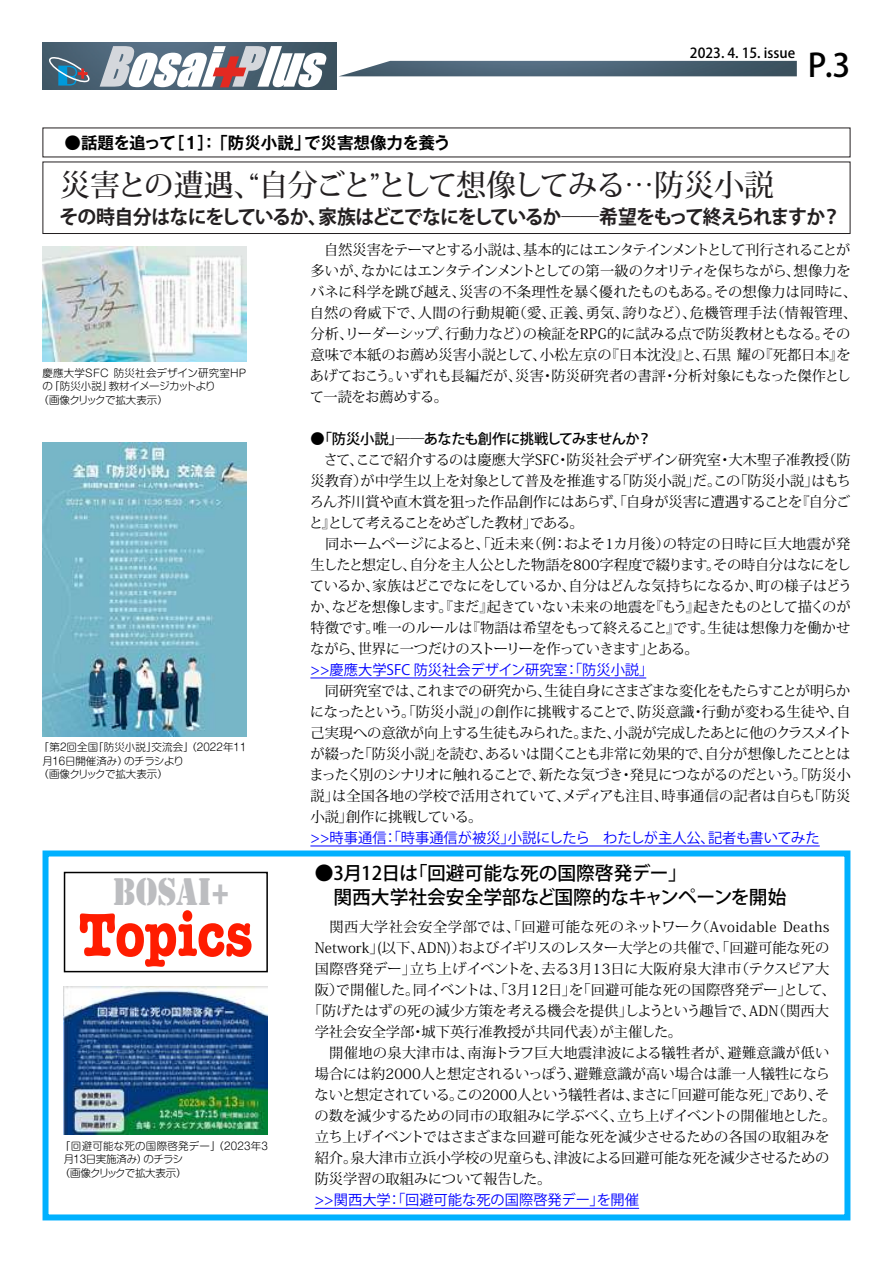
<style>
.page{position:relative;width:893px;height:1263px;background:#fff}
.page>*{position:absolute;margin:0;border:0;box-sizing:border-box;transform-origin:0 0}
.t1{font:700 63.15px "American Typewriter";color:#ff1c00;scale:.85 1}
.t2{font:35.85px "Stencil Std";color:#bcbdc0;scale:.85 1}
.t3{font:500 31.95px "Koz Go Pro";color:#000}
.t4{font:500 30px "Koz Min Pr 6 N";letter-spacing:-.04em;color:#231f20}
.t5{font:700 19.5px "Koz Go Pr 6 N";letter-spacing:-.07em;color:#231f20}
.t6{font:500 18.75px/24px "Koz Go Pr 6 N";letter-spacing:-.01em;color:#000}
.t7{font:700 16.5px "Gothic MB101 Pr 5 De";color:#000}
.t8{font:14.25px/21px "Koz Min Pr 6 N";letter-spacing:-.005em;color:#000}
.t9{font:14.25px "Koz Go Pr 6 N";color:#00f}
.t10{font:14.25px "Koz Min Pr 6 N";letter-spacing:.04em;color:#000}
.t11{font:14.25px "Koz Min Pr 6 N";letter-spacing:-.04em;color:#000}
.t12{font:14.25px "Koz Min Pr 6 N";letter-spacing:.025em;color:#000}
.t13{font:500 14.25px "Koz Go Pr 6 N";letter-spacing:-.035em;color:#000}
.t14{font:500 13.8px "Koz Go Pro";color:#000}
.t15{font:300 10.5px "Shin M Go Pro";letter-spacing:-.04em;color:#000}
.t16{font:300 10.5px "Shin M Go Pro";color:#000}
.t17{font:300 10.5px "Shin M Go Pro";letter-spacing:.025em;color:#000}
.t18{font:300 10.5px "Shin M Go Pro";letter-spacing:.02em;color:#000}
.t19{font:300 10.5px "Shin M Go Pro";letter-spacing:-.05em;color:#000}
.t20{font:300 10.5px "Shin M Go Pro";letter-spacing:-.025em;color:#000}
.t21{font:300 10.5px "Shin M Go Pro";letter-spacing:-.06em;color:#000}
</style>
<div class="page">
<img style="left:340px;top:61px;width:457px;height:15px">
<img style="left:43px;top:43px;width:293px;height:47px">
<svg style="left:48px;top:56px;width:42px;height:30px"></svg>
<svg style="left:100px;top:46px;width:226px;height:41px"></svg>
<img style="left:43px;top:247px;width:204px;height:115px">
<img style="left:43px;top:442px;width:204px;height:294px">
<div style="left:43px;top:162px;width:807px;height:72px;border:1px solid #231f20"></div>
<hr style="left:310px;top:678px;width:336px;height:1px;background:#00f">
<hr style="left:310px;top:846px;width:510px;height:1px;background:#00f">
<svg style="left:42px;top:850px;width:809px;height:371px"></svg>
<hr style="left:315px;top:1208px;width:324px;height:1px;background:#00f">
<div style="left:64px;top:872px;width:204px;height:100px;border:2px solid #000"></div>
<p class="t14" style="left:690px;top:44px;width:107px">2023. 4. 15. issue</p>
<h3 class="t3" style="left:808px;top:45px;width:44px">P.3</h3>
<p class="t7" style="left:65px;top:129px;width:387px">●話題を追って［1］： 「防災小説」で災害想像力を養う</p>
<h3 class="t4" style="left:60px;top:168px;width:715px">災害との遭遇、“自分ごと”として想像してみる…防災小説</h3>
<h3 class="t5" style="left:60px;top:206px;width:783px">その時自分はなにをしているか、家族はどこでなにをしているか――希望をもって終えられますか？</h3>
<p class="t8" style="left:310px;top:239px;width:549px">　自然災害をテーマとする小説は、基本的にはエンタテインメントとして刊行されることが多いが、なかにはエンタテインメントとしての第一級のクオリティを保ちながら、想像力をバネに科学を跳び越え、災害の不条理性を暴く優れたものもある。その想像力は同時に、自然の脅威下で、人間の行動規範（愛、正義、勇気、誇りなど）、危機管理手法（情報管理、分析、リーダーシップ、行動力など）の検証をRPG的に試みる点で防災教材ともなる。その意味で本紙のお薦め災害小説として、小松左京の『日本沈没』と、石黒 耀の『死都日本』をあげておこう。いずれも長編だが、災害・防災研究者の書評・分析対象にもなった傑作として一読をお薦めする。</p>
<p class="t13" style="left:310px;top:431px;width:343px">●「防災小説」――あなたも創作に挑戦してみませんか？</p>
<p class="t8" style="left:309px;top:449px;width:545px">　さて、ここで紹介するのは慶應大学SFC・防災社会デザイン研究室・大木聖子准教授（防災教育）が中学生以上を対象として普及を推進する「防災小説」だ。この「防災小説」はもちろん芥川賞や直木賞を狙った作品創作にはあらず、「自身が災害に遭遇することを『自分ごと』として考えることをめざした教材」である。<br>　同ホームページによると、「近未来（例：およそ1カ月後）の特定の日時に巨大地震が発生したと想定し、自分を主人公とした物語を800字程度で綴ります。その時自分はなにをしているか、家族はどこでなにをしているか、自分はどんな気持ちになるか、町の様子はどうか、などを想像します。『まだ』起きていない未来の地震を『もう』起きたものとして描くのが特徴です。唯一のルールは『物語は希望をもって終えること』です。生徒は想像力を働かせながら、世界に一つだけのストーリーを作っていきます」とある。</p>
<p class="t9" style="left:310px;top:662px;width:344px">&gt;&gt;慶應大学SFC 防災社会デザイン研究室：「防災小説」</p>
<p class="t8" style="left:310px;top:680px;width:544px;text-align:justify">　同研究室では、これまでの研究から、生徒自身にさまざまな変化をもたらすことが明らかになったという。「防災小説」の創作に挑戦することで、防災意識・行動が変わる生徒や、自己実現への意欲が向上する生徒もみられた。また、小説が完成したあとに他のクラスメイトが綴った「防災小説」を読む、あるいは聞くことも非常に効果的で、自分が想像したこととはまったく別のシナリオに触れることで、新たな気づき・発見につながるのだという。「防災小説」は全国各地の学校で活用されていて、メディアも注目、時事通信の記者は自らも「防災小説」創作に挑戦している。</p>
<p class="t9" style="left:310px;top:830px;width:511px">&gt;&gt;時事通信：「時事通信が被災」小説にしたら　わたしが主人公、記者も書いてみた</p>
<p class="t18" style="left:43px;top:364px;width:206px">慶應大学SFC 防災社会デザイン研究室HP</p>
<p class="t19" style="left:43px;top:378px;width:175px">の「防災小説」教材イメージカットより</p>
<p class="t15" style="left:39px;top:391px;width:131px">（画像クリックで拡大表示）</p>
<p class="t16" style="left:39px;top:739px;width:209px">「第2回全国｢防災小説｣交流会」（2022年11</p>
<p class="t20" style="left:43px;top:752px;width:143px">月16日開催済み）のチラシより</p>
<p class="t15" style="left:39px;top:766px;width:131px">（画像クリックで拡大表示）</p>
<h2 class="t2" style="left:113px;top:868px;width:138px">BOSAI+</h2>
<h1 class="t1" style="left:79px;top:880px;width:206px">Topics</h1>
<p class="t17" style="left:60px;top:1137px;width:209px">「回避可能な死の国際啓発デー」（2023年3</p>
<p class="t15" style="left:64px;top:1151px;width:121px">月13日実施済み）のチラシ</p>
<p class="t21" style="left:60px;top:1164px;width:128px">（画像クリックで拡大表示）</p>
<h3 class="t6" style="left:315px;top:861px;width:473px">●3月12日は「回避可能な死の国際啓発デー」<br>　関西大学社会安全学部など国際的なキャンペーンを開始</h3>
<p class="t10" style="left:315px;top:919px;width:516px">　関西大学社会安全学部では、「回避可能な死のネットワーク（Avoidable Deaths</p>
<p class="t8" style="left:315px;top:938px;width:516px">Network」(以下、ADN)）およびイギリスのレスター大学との共催で、「回避可能な死の</p>
<p class="t8" style="left:315px;top:959px;width:516px">国際啓発デー」立ち上げイベントを、去る3月13日に大阪府泉大津市（テクスピア大</p>
<p class="t8" style="left:315px;top:980px;width:523px">阪）で開催した。同イベントは、「3月12日」を「回避可能な死の国際啓発デー」として、</p>
<p class="t8" style="left:308px;top:1001px;width:523px">「防げたはずの死の減少方策を考える機会を提供」しようという趣旨で、ADN（関西大</p>
<p class="t8" style="left:315px;top:1022px;width:369px">学社会安全学部・城下英行准教授が共同代表）が主催した。</p>
<p class="t12" style="left:315px;top:1045px;width:516px">　開催地の泉大津市は、南海トラフ巨大地震津波による犠牲者が、避難意識が低い</p>
<p class="t8" style="left:315px;top:1064px;width:517px">場合には約2000人と想定されるいっぽう、避難意識が高い場合は誰一人犠牲になら</p>
<p class="t11" style="left:315px;top:1087px;width:516px">ないと想定されている。この2000人という犠牲者は、まさに「回避可能な死」であり、そ</p>
<p class="t8" style="left:315px;top:1106px;width:523px">の数を減少するための同市の取組みに学ぶべく、立ち上げイベントの開催地とした。</p>
<p class="t8" style="left:315px;top:1127px;width:516px">立ち上げイベントではさまざまな回避可能な死を減少させるための各国の取組みを</p>
<p class="t8" style="left:315px;top:1148px;width:516px">紹介。泉大津市立浜小学校の児童らも、津波による回避可能な死を減少させるための</p>
<p class="t8" style="left:315px;top:1169px;width:238px">防災学習の取組みについて報告した。</p>
<p class="t9" style="left:315px;top:1192px;width:326px">&gt;&gt;関西大学：「回避可能な死の国際啓発デー」を開催</p>
</div>
